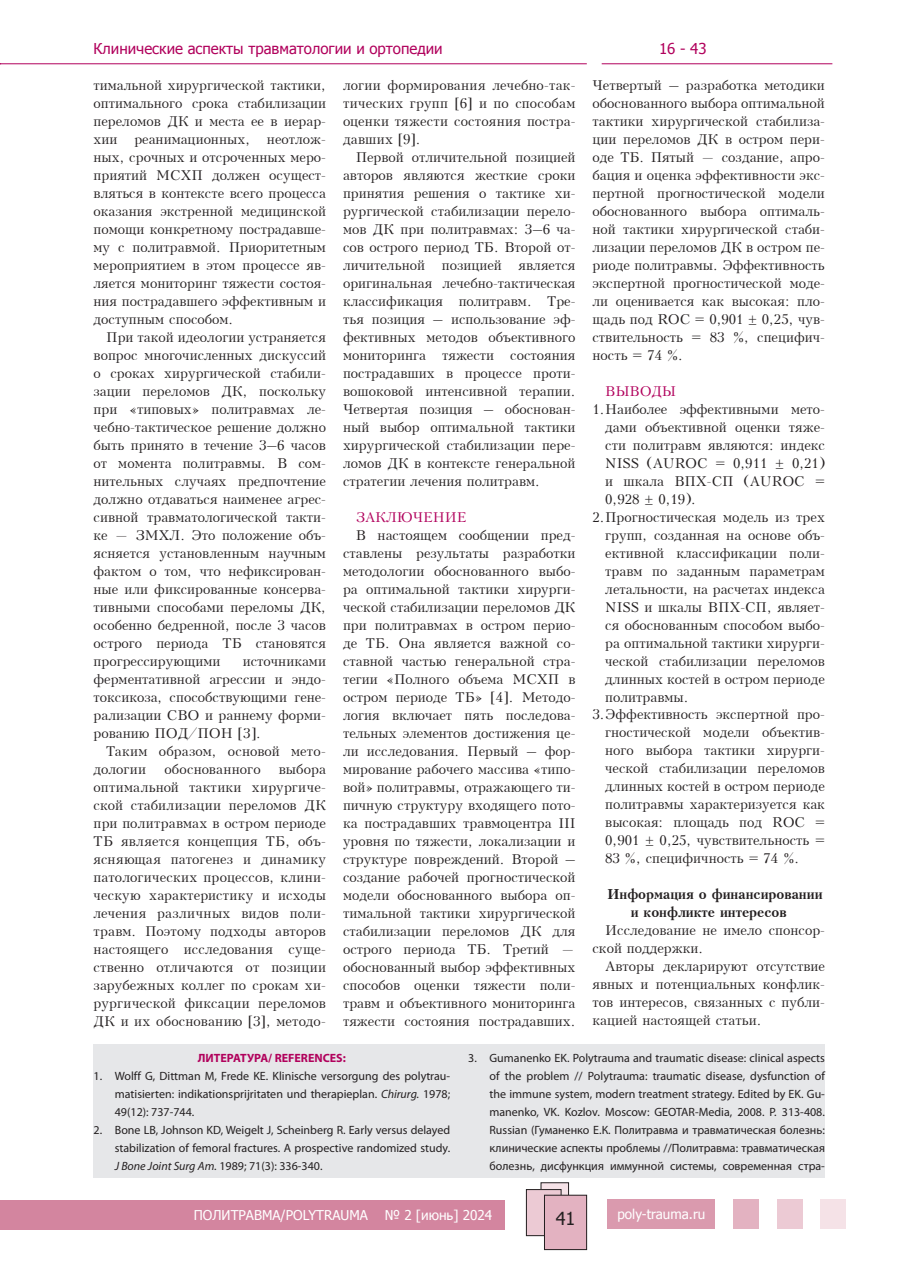
<style>
.page{position:relative;width:910px;height:1280px;background:#fff}
.page>*{position:absolute;margin:0;border:0;box-sizing:border-box;transform-origin:0 0}
.t1{font:18px "Tahoma";color:#231f20}
.t2{font:15px "Tahoma";color:#b1015c}
.t3{font:13.5px/18px "Kudrashov Plain";color:#231f20;text-align:justify}
.t4{font:13.5px "Tahoma";color:#fff}
.t5{font:700 13.5px/18px "Kudrashov";color:#231f20}
.t6{font:13.5px "Kudrashov Plain";color:#b1015c}
.t7{font:12px/18px "Myriad Pro";color:#231f20;text-align:justify}
.t8{font:700 12px "Myriad Pro";color:#b1015c}
.s1{font-style:italic}
</style>
<div class="page">
<div style="left:607px;top:1198px;width:107px;height:30px;background:#da9aae"></div>
<div style="left:733px;top:1198px;width:26px;height:30px;background:#e3b2c1"></div>
<div style="left:777px;top:1198px;width:26px;height:30px;background:#eccad4"></div>
<div style="left:821px;top:1198px;width:25px;height:30px;background:#f5e2e7"></div>
<div style="left:0;top:1200px;width:505px;height:29px;background:#d3859f"></div>
<div style="left:541px;top:1183px;width:28px;height:36px;background:#f5e2e7"></div>
<div style="left:541px;top:1182px;width:28px;height:37px;border:1px solid #231f20"></div>
<div style="left:526px;top:1189px;width:35px;height:47px;background:#eccad4"></div>
<div style="left:526px;top:1189px;width:35px;height:47px;border:1px solid #231f20"></div>
<div style="left:544px;top:1195px;width:43px;height:54px;background:#e3b2c1"></div>
<div style="left:544px;top:1195px;width:43px;height:55px;border:1px solid #231f20"></div>
<hr style="left:0;top:63px;width:587px;height:1px;background:#b1015c">
<hr style="left:602px;top:63px;width:230px;height:1px;background:#b1015c">
<div style="left:94px;top:1044px;width:731px;height:134px;background:#e6e7e9"></div>
<p class="t2" style="left:94px;top:38px;width:351px">Клинические аспекты травматологии и ортопедии</p>
<p class="t2" style="left:659px;top:38px;width:49px">16 - 43</p>
<p class="t3" style="left:94px;top:76px;width:234px">тимальной хирургической тактики, оптимального срока стабилизации переломов ДК и места ее в иерар&shy;хии</p>
<p class="t3" style="left:592px;top:76px;width:234px">Четвертый – разработка методики обоснованного выбора оптимальной тактики хирургической стабилиза&shy;ции переломов ДК в остром пери&shy;оде ТБ. Пятый — создание, апро&shy;бация и оценка эффективности экс&shy;пертной прогностической модели обоснованного выбора оптималь&shy;ной тактики хирургической стаби&shy;лизации переломов ДК в остром пе&shy;риоде политравмы. Эффективность экспертной прогностической моде&shy;ли оценивается как высокая: пло&shy;щадь под ROC = 0,901 ± 0,25, чув&shy;ствительность = 83 %, специфич&shy;ность = 74 %.</p>
<p class="t6" style="left:605px;top:383px;width:72px">ВЫВОДЫ</p>
<p class="t3" style="left:592px;top:400px;width:234px">1.Наиболее эффективными мето-</p>
<p class="t3" style="left:605px;top:418px;width:221px">дами объективной оценки тяже-</p>
<p class="t3" style="left:605px;top:436px;width:221px">сти политравм являются: индекс</p>
<p class="t3" style="left:605px;top:454px;width:221px">NISS (AUROC = 0,911 ± 0,21)</p>
<p class="t3" style="left:605px;top:472px;width:221px">и шкала ВПХ-СП (AUROC =</p>
<p class="t3" style="left:605px;top:490px;width:92px">0,928 ± 0,19).</p>
<p class="t3" style="left:592px;top:508px;width:234px">2.Прогностическая модель из трех</p>
<p class="t3" style="left:605px;top:526px;width:221px">групп, созданная на основе объ-</p>
<p class="t3" style="left:605px;top:544px;width:221px">ективной классификации поли-</p>
<p class="t3" style="left:605px;top:562px;width:221px">травм по заданным параметрам</p>
<p class="t3" style="left:605px;top:580px;width:221px">летальности, на расчетах индекса</p>
<p class="t3" style="left:605px;top:598px;width:221px">NISS и шкалы ВПХ-СП, являет-</p>
<p class="t3" style="left:605px;top:616px;width:221px">ся обоснованным способом выбо-</p>
<p class="t3" style="left:605px;top:634px;width:221px">ра оптимальной тактики хирурги-</p>
<p class="t3" style="left:605px;top:652px;width:221px">ческой стабилизации переломов</p>
<p class="t3" style="left:605px;top:670px;width:221px">длинных костей в остром периоде</p>
<p class="t3" style="left:605px;top:688px;width:85px">политравмы.</p>
<p class="t3" style="left:592px;top:706px;width:234px">3.Эффективность экспертной про-</p>
<p class="t3" style="left:605px;top:724px;width:221px">гностической модели объектив-</p>
<p class="t3" style="left:605px;top:742px;width:221px">ного выбора тактики хирурги-</p>
<p class="t3" style="left:605px;top:760px;width:221px">ческой стабилизации переломов</p>
<p class="t3" style="left:605px;top:778px;width:221px">длинных костей в остром периоде</p>
<p class="t3" style="left:605px;top:796px;width:221px">политравмы характеризуется как</p>
<p class="t3" style="left:605px;top:814px;width:221px">высокая: площадь под ROC =</p>
<p class="t3" style="left:605px;top:832px;width:221px">0,901 ± 0,25, чувствительность =</p>
<p class="t3" style="left:605px;top:850px;width:195px">83 %, специфичность = 74 %.</p>
<p class="t5" style="left:631px;top:885px;width:193px;text-indent:-23px">Информация о финансировании и конфликте интересов</p>
<p class="t3" style="left:592px;top:922px;width:234px;text-indent:13px">Исследование не имело спонсор&shy;ской поддержки.</p>
<p class="t3" style="left:592px;top:958px;width:234px;text-indent:13px">Авторы декларируют отсутствие явных и потенциальных конфлик&shy;тов интересов, связанных с публи&shy;кацией настоящей статьи.</p>
<p class="t3" style="left:343px;top:76px;width:234px">логии формирования лечебно-так&shy;тических групп [6] и по способам оценки тяжести состояния постра&shy;давших [9].</p>
<p class="t3" style="left:343px;top:148px;width:234px;text-indent:13px">Первой отличительной позицией авторов являются жесткие сроки принятия решения о тактике хи&shy;рургической стабилизации перело&shy;мов ДК при политравмах: 3–6 ча&shy;сов острого период ТБ. Второй от&shy;личительной позицией является оригинальная лечебно-тактическая классификация политравм. Тре&shy;тья позиция – использование эф&shy;фективных методов объективного мониторинга тяжести состояния пострадавших в процессе проти&shy;вошоковой интенсивной терапии.<br>Четвертая позиция – обоснован&shy;ный выбор оптимальной тактики хирургической стабилизации пере&shy;ломов ДК в контексте генеральной стратегии лечения политравм.</p>
<p class="t6" style="left:356px;top:509px;width:112px">ЗАКЛЮЧЕНИЕ</p>
<p class="t3" style="left:343px;top:526px;width:234px;text-indent:13px">В настоящем сообщении пред&shy;ставлены результаты разработки методологии обоснованного выбо&shy;ра оптимальной тактики хирурги&shy;ческой стабилизации переломов ДК при политравмах в остром перио&shy;де ТБ. Она является важной со&shy;ставной частью генеральной стра&shy;тегии «Полного объема МСХП в остром периоде ТБ» [4]. Методо&shy;логия включает пять последова&shy;тельных элементов достижения це&shy;ли исследования. Первый – фор&shy;мирование рабочего массива «типо&shy;вой» политравмы, отражающего ти&shy;пичную структуру входящего пото&shy;ка пострадавших травмоцентра III уровня по тяжести, локализации и структуре повреждений. Второй – создание рабочей прогностической модели обоснованного выбора оп&shy;тимальной тактики хирургической стабилизации переломов ДК для острого периода ТБ. Третий — обоснованный выбор эффективных способов оценки тяжести поли&shy;травм и объективного мониторинга тяжести состояния пострадавших.</p>
<p class="t3" style="left:134px;top:130px;width:117px">реанимационных,</p>
<p class="t3" style="left:94px;top:130px;width:234px;text-indent:173px">неотлож&shy;ных, срочных и отсроченных меро&shy;приятий МСХП должен осущест&shy;вляться в контексте всего процесса оказания экстренной медицинской помощи конкретному пострадавше&shy;му с политравмой. Приоритетным мероприятием в этом процессе яв&shy;ляется мониторинг тяжести состоя&shy;ния пострадавшего эффективным и доступным способом.</p>
<p class="t3" style="left:94px;top:328px;width:234px;text-indent:13px">При такой идеологии устраняется вопрос многочисленных дискуссий о сроках хирургической стабили&shy;зации переломов ДК, поскольку при «типовых» политравмах ле&shy;чебно-тактическое решение должно быть принято в течение 3–6 часов от момента политравмы. В сом&shy;нительных случаях предпочтение должно отдаваться наименее агрес&shy;сивной травматологической такти&shy;ке — ЗМХЛ. Это положение объ&shy;ясняется установленным научным фактом о том, что нефиксирован&shy;ные или фиксированные консерва&shy;тивными способами переломы ДК, особенно бедренной, после 3 часов острого периода ТБ становятся прогрессирующими</p>
<p class="t3" style="left:94px;top:652px;width:234px;text-indent:149px">источниками ферментативной агрессии и эндо&shy;токсикоза, способствующими гене&shy;рализации СВО и раннему форми&shy;рованию ПОД/ПОН [3].</p>
<p class="t3" style="left:94px;top:742px;width:234px;text-indent:13px">Таким образом, основой мето&shy;дологии</p>
<p class="t3" style="left:94px;top:760px;width:234px;text-indent:185px">выбора оптимальной тактики хирургиче&shy;ской стабилизации переломов ДК при политравмах в остром периоде ТБ является концепция ТБ, объ&shy;ясняющая патогенез и динамику патологических процессов, клини&shy;ческую характеристику и исходы лечения различных видов поли&shy;травм. Поэтому подходы авторов настоящего исследования суще&shy;ственно отличаются от позиции зарубежных коллег по срокам хи&shy;рургической фиксации переломов ДК и их обоснованию [3], методо-</p>
<p class="t3" style="left:164px;top:760px;width:98px">обоснованного</p>
<p class="t8" style="left:198px;top:1050px;width:149px">ЛИТЕРАТУРА/ REFERENCES:</p>
<p class="t7" style="left:115px;top:1067px;width:337px;text-indent:-21px">1. Wolff G, Dittman M, Frede KE. Klinische versorgung des polytrau&shy;matisierten: indikationsprijritaten und therapieplan. <span class="s1">Chirurg.</span> 1978; 49(12): 737-744.</p>
<p class="t7" style="left:115px;top:1121px;width:337px;text-indent:-21px">2. Bone LB, Johnson KD, Weigelt J, Scheinberg R. Early versus delayed stabilization of femoral fractures. A prospective randomized study.<br><span class="s1">J Bone Joint Surg Am.</span> 1989; 71(3): 336-340.</p>
<p class="t7" style="left:489px;top:1049px;width:337px;text-indent:-21px">3. Gumanenko EK. Polytrauma and traumatic disease: clinical aspects of the problem // Polytrauma: traumatic disease, dysfunction of the immune system, modern treatment strategy. Edited by EK. Gu&shy;manenko, VK. Kozlov. Moscow: GEOTAR-Media, 2008. P. 313-408.<br>Russian (Гуманенко Е.К. Политравма и травматическая болезнь: клинические аспекты проблемы //Политравма: травматическая болезнь, дисфункция иммунной системы, современная стра-</p>
<p class="t4" style="left:194px;top:1206px;width:176px">ПОЛИТРАВМА/POLYTRAUMA</p>
<p class="t4" style="left:385px;top:1206px;width:109px">№ 2 [июнь] 2024</p>
<h1 class="t1" style="left:556px;top:1206px;width:21px">41</h1>
<p class="t4" style="left:617px;top:1205px;width:89px">poly-trauma.ru</p>
</div>
